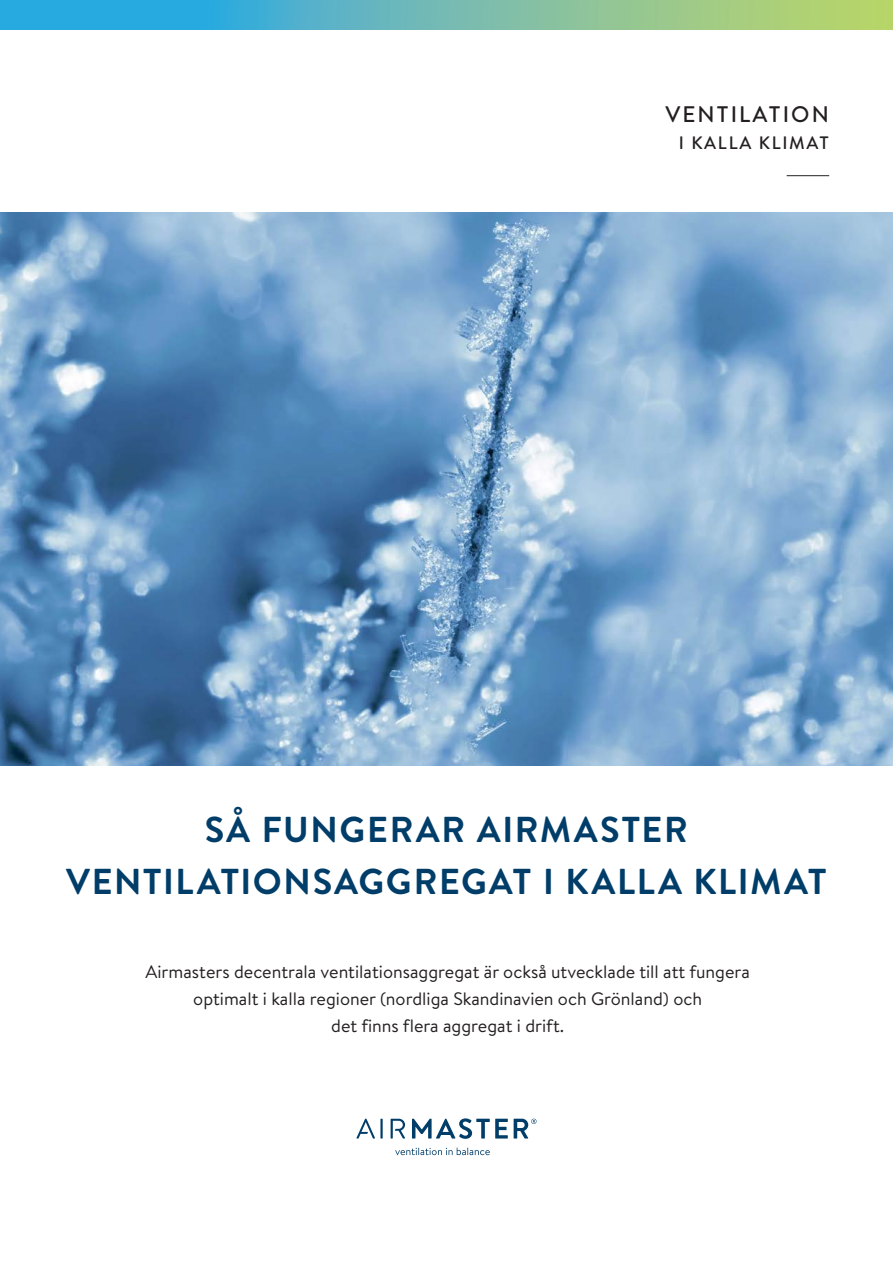
<style>
.page{position:relative;width:893px;height:1263px;background:#fff}
.page>*{position:absolute;margin:0;border:0;box-sizing:border-box;transform-origin:0 0}
.t1{font:700 36px "Brandon Text";letter-spacing:.045em;color:#003d69}
.t2{font:500 22.5px "Brandon Text";letter-spacing:.095em;color:#231f20}
.t3{font:18px "Brandon Text";color:#231f20}
.t4{font:500 18px "Brandon Text";letter-spacing:.095em;color:#231f20}
</style>
<div class="page">
<svg style="left:514px;top:1119px;width:22px;height:19px"></svg>
<svg style="left:412px;top:1118px;width:96px;height:21px"></svg>
<hr style="left:380px;top:1119px;width:3px;height:19px;background:#003d69">
<svg style="left:356px;top:1119px;width:19px;height:19px"></svg>
<svg style="left:391px;top:1119px;width:14px;height:19px"></svg>
<svg style="left:395px;top:1148px;width:95px;height:7px"></svg>
<svg style="left:0;top:0;width:893px;height:30px;background:#6cbbaf"></svg>
<img style="left:0;top:213px;width:893px;height:552px">
<hr style="left:787px;top:175px;width:42px;height:1px;background:#231f20">
<p class="t2" style="left:665px;top:99px;width:165px">VENTILATION</p>
<p class="t4" style="left:679px;top:130px;width:152px">I KALLA KLIMAT</p>
<p class="t1" style="left:205px;top:804px;width:484px">SÅ FUNGERAR AIRMASTER</p>
<p class="t1" style="left:66px;top:857px;width:762px">VENTILATIONSAGGREGAT I KALLA KLIMAT</p>
<p class="t3" style="left:146px;top:959px;width:606px">Airmasters decentrala ventilationsaggregat är också utvecklade till att fungera</p>
<p class="t3" style="left:193px;top:986px;width:510px">optimalt i kalla regioner (nordliga Skandinavien och Grönland) och</p>
<p class="t3" style="left:331px;top:1013px;width:234px">det finns flera aggregat i drift.</p>
</div>
